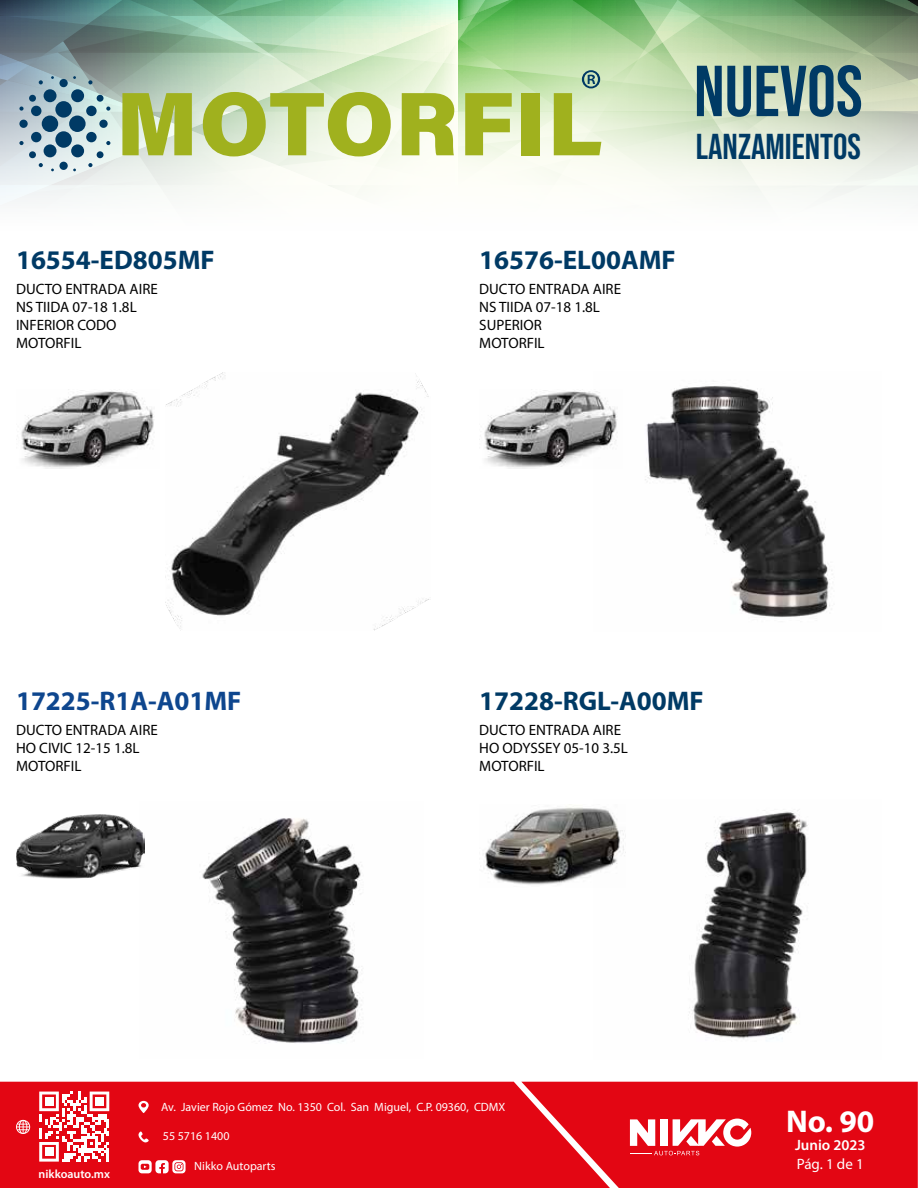
<style>
.page{position:relative;width:918px;height:1188px;background:#fff}
.page>*{position:absolute;margin:0;border:0;box-sizing:border-box;transform-origin:0 0}
.t1{font:72px "Bebas Neue";color:#003a65}
.t2{font:36px "Bebas Neue";color:#003a65}
.t3{font:700 31.5px "Myriad Pro";color:#fff}
.t4{font:700 27px "Myriad Pro";color:#003a65}
.t5{font:700 27px "Myriad Pro";color:#0e468e}
.t6{font:15px/18px "Myriad Pro";color:#000}
.t7{font:600 15px "Myriad Pro";color:#fff}
.t8{font:15px "Myriad Pro";color:#fff}
.t9{font:12px "Myriad Pro";color:#fff}
.t10{font:600 12px "Myriad Pro";color:#fff}
</style>
<div class="page">
<div style="left:0;top:1082px;width:521px;height:106px;background:#e30613"></div>
<svg style="left:39px;top:1092px;width:70px;height:70px"></svg>
<div style="left:45px;top:1097px;width:8px;height:9px;background:#fff"></div>
<div style="left:95px;top:1097px;width:9px;height:9px;background:#fff"></div>
<div style="left:45px;top:1148px;width:8px;height:8px;background:#fff"></div>
<svg style="left:16px;top:1120px;width:14px;height:14px"></svg>
<svg style="left:139px;top:1101px;width:10px;height:12px"></svg>
<svg style="left:139px;top:1131px;width:10px;height:12px"></svg>
<svg style="left:139px;top:1160px;width:47px;height:13px"></svg>
<svg style="left:521px;top:1082px;width:397px;height:106px;background:#e41723"></svg>
<img style="left:0;top:0;width:918px;height:202px">
<img style="left:165px;top:373px;width:264px;height:258px">
<img style="left:16px;top:814px;width:123px;height:64px">
<img style="left:483px;top:807px;width:110px;height:78px">
<img style="left:21px;top:390px;width:134px;height:79px">
<img style="left:484px;top:390px;width:109px;height:79px">
<img style="left:593px;top:386px;width:239px;height:231px">
<img style="left:593px;top:808px;width:215px;height:231px">
<img style="left:139px;top:818px;width:223px;height:225px">
<h3 class="t4" style="left:16px;top:242px;width:200px">16554-ED805MF</h3>
<p class="t6" style="left:16px;top:279px;width:143px">DUCTO ENTRADA AIRE<br>NS TIIDA 07-18 1.8L<br>INFERIOR CODO<br>MOTORFIL</p>
<h3 class="t5" style="left:16px;top:683px;width:227px">17225-R1A-A01MF</h3>
<p class="t6" style="left:16px;top:721px;width:143px">DUCTO ENTRADA AIRE<br>HO CIVIC 12-15 1.8L<br>MOTORFIL</p>
<h1 class="t1" style="left:694px;top:50px;width:170px">NUEVOS</h1>
<h2 class="t2" style="left:696px;top:127px;width:167px">LANZAMIENTOS</h2>
<h3 class="t4" style="left:479px;top:242px;width:198px">16576-EL00AMF</h3>
<p class="t6" style="left:479px;top:279px;width:143px">DUCTO ENTRADA AIRE<br>NS TIIDA 07-18 1.8L<br>SUPERIOR<br>MOTORFIL</p>
<h3 class="t4" style="left:479px;top:683px;width:226px">17228-RGL-A00MF</h3>
<p class="t6" style="left:479px;top:721px;width:150px">DUCTO ENTRADA AIRE<br>HO ODYSSEY 05-10 3.5L<br>MOTORFIL</p>
<p class="t10" style="left:39px;top:1167px;width:73px">nikkoauto.mx</p>
<p class="t9" style="left:161px;top:1099px;width:346px">Av. Javier Rojo Gómez No. 1350 Col. San Miguel, C.P. 09360, CDMX</p>
<p class="t9" style="left:163px;top:1129px;width:68px">55 5716 1400</p>
<p class="t9" style="left:194px;top:1159px;width:83px">Nikko Autoparts</p>
<h3 class="t3" style="left:786px;top:1101px;width:90px">No. 90</h3>
<p class="t7" style="left:795px;top:1135px;width:72px">Junio 2023</p>
<p class="t8" style="left:797px;top:1155px;width:68px">Pág. 1 de 1</p>
</div>
